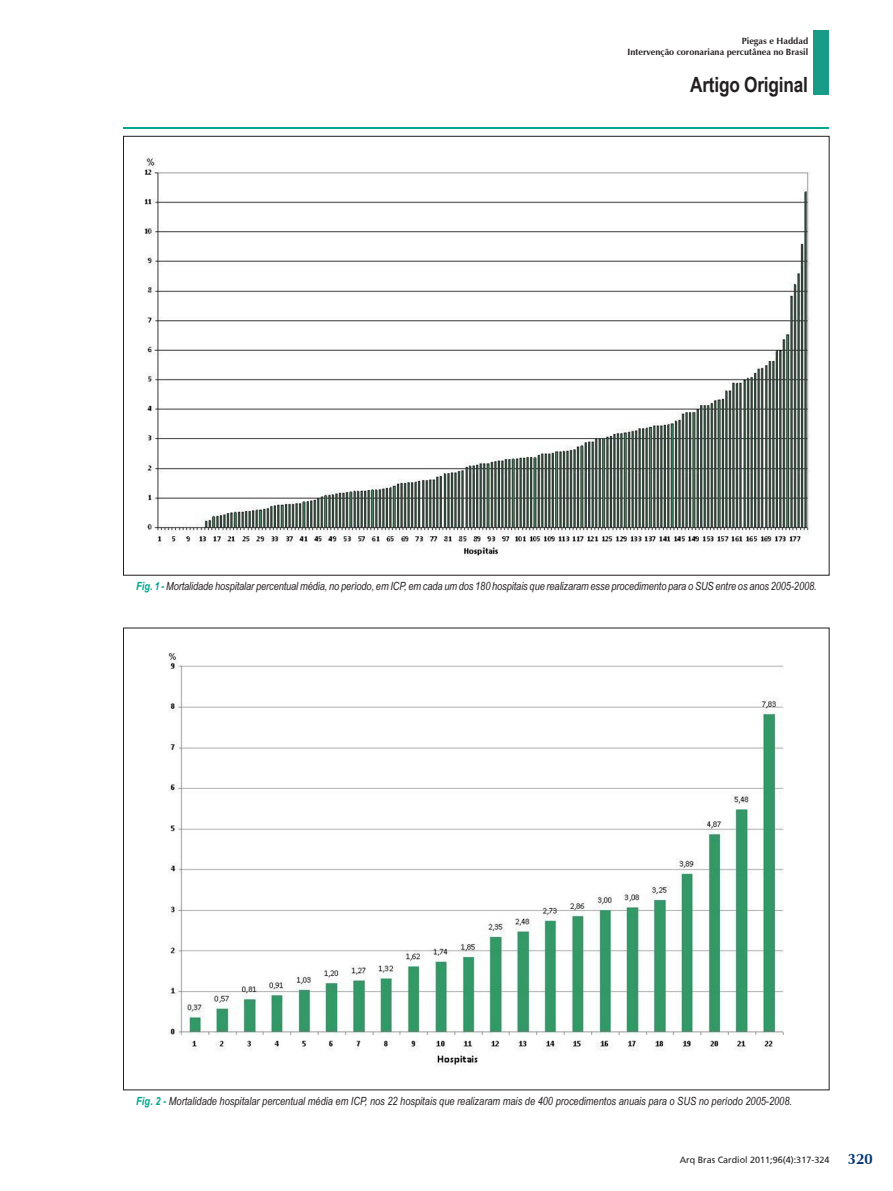
<style>
.page{position:relative;width:893px;height:1191px;background:#fff}
.page>*{position:absolute;margin:0;border:0;box-sizing:border-box;transform-origin:0 0}
.t1{font:700 21px "Arial Narrow";letter-spacing:-.01em;color:#231f20}
.t2{font:700 15px "Zapf Humanist 601 BT";color:#013775}
.t3{font:italic 11.25px "Arial Narrow";letter-spacing:-.01em;color:#231f20}
.t4{font:700 9px/10.8px "Zapf Humanist 601 BT";color:#231f20;text-align:right}
.t5{font:9px "Frutiger";color:#231f20}
.s1{font-weight:700;color:#00a78e}
</style>
<div class="page">
<div style="left:813px;top:30px;width:16px;height:64px;background:#189c88"></div>
<hr style="left:123px;top:127px;width:706px;height:1px;background:#00a78e">
<img style="left:144px;top:156px;width:666px;height:399px">
<img style="left:168px;top:652px;width:616px;height:413px">
<p class="t4" style="left:627px;top:36px;width:182px">Piegas e Haddad<br>Intervenção coronariana percutânea no Brasil</p>
<h1 class="t1" style="left:690px;top:69px;width:119px">Artigo Original</h1>
<p class="t3" style="left:136px;top:578px;width:682px"><span class="s1">Fig. 1 -</span> Mortalidade hospitalar percentual média, no período, em ICP, em cada um dos 180 hospitais que realizaram esse procedimento para o SUS entre os anos 2005-2008.</p>
<p class="t3" style="left:136px;top:1093px;width:657px"><span class="s1">Fig. 2 -</span> Mortalidade hospitalar percentual média em ICP, nos 22 hospitais que realizaram mais de 400 procedimentos anuais para o SUS no período 2005-2008.</p>
<p class="t5" style="left:680px;top:1154px;width:151px">Arq Bras Cardiol 2011;96(4):317-324</p>
<h2 class="t2" style="left:848px;top:1149px;width:26px">320</h2>
</div>
